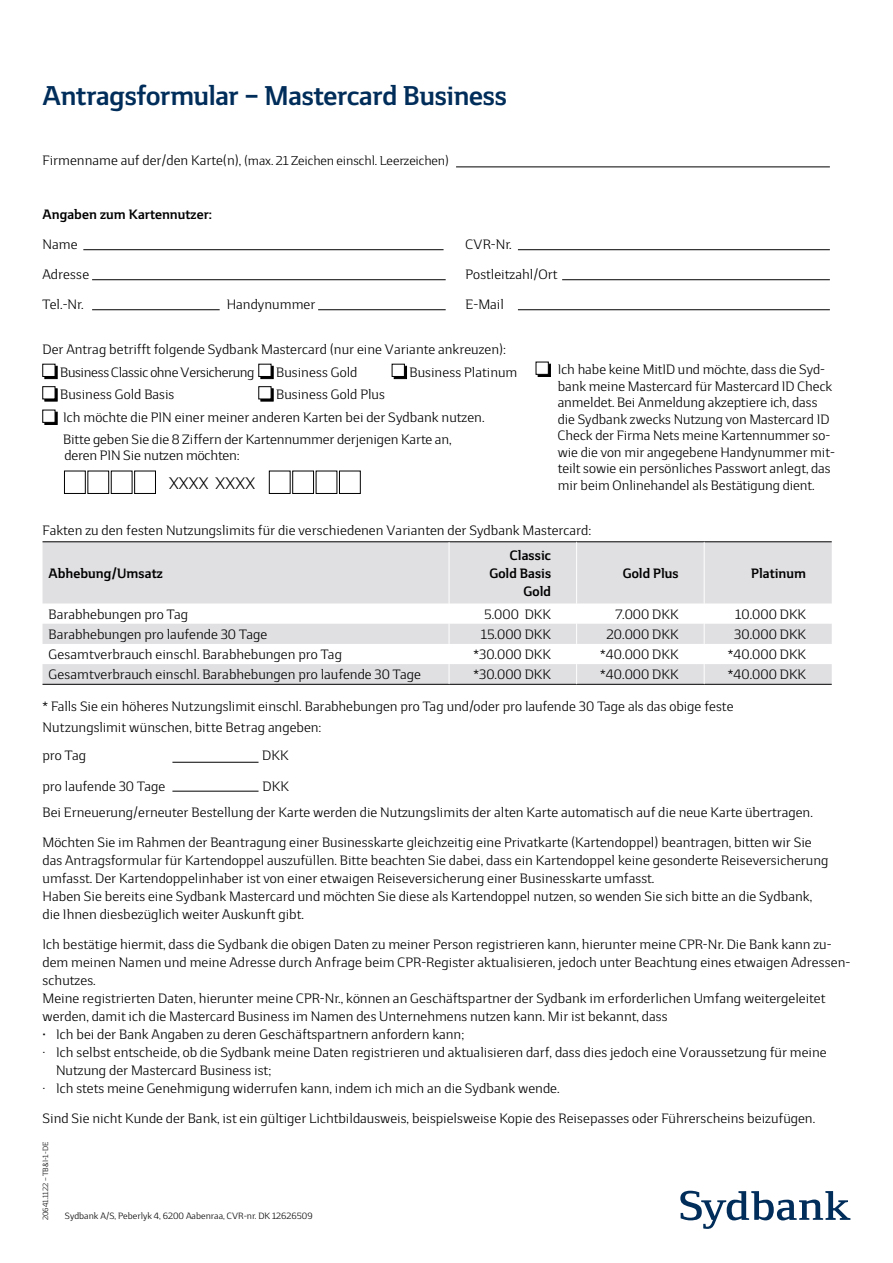
<style>
.page{position:relative;width:893px;height:1263px;background:#fff}
.page>*{position:absolute;margin:0;border:0;box-sizing:border-box;transform-origin:0 0}
.t1{font:700 27px "Sydbank Sans";letter-spacing:-.015em;color:#002d5a}
.t2{font:16.5px "Sydbank Sans";color:#000}
.t3{font:13.5px/16.5px "Sydbank Sans";color:#000}
.t4{font:700 13.5px/18px "Sydbank Sans";color:#000;text-align:right}
.t5{font:12.75px "Sydbank Sans";letter-spacing:-.01em;color:#000}
.t6{font:9px "Sydbank Sans";color:#000}
.t7{font:7.5px "Sydbank Sans";color:#000}
.s1{font-size:13.5px}
.s2{font-weight:700}
</style>
<div class="page">
<svg style="left:680px;top:1191px;width:170px;height:38px"></svg>
<div style="left:45px;top:366px;width:12px;height:13px;background:#000"></div>
<div style="left:43px;top:364px;width:12px;height:13px;background:#fff;border:1px solid #000"></div>
<div style="left:261px;top:366px;width:12px;height:13px;background:#000"></div>
<div style="left:259px;top:364px;width:12px;height:13px;background:#fff;border:1px solid #000"></div>
<div style="left:394px;top:366px;width:13px;height:13px;background:#000"></div>
<div style="left:392px;top:364px;width:13px;height:13px;background:#fff;border:1px solid #000"></div>
<div style="left:538px;top:364px;width:13px;height:13px;background:#0e0e0e;border:1px solid #000"></div>
<div style="left:536px;top:362px;width:12px;height:13px;background:#fff;border:1px solid #000"></div>
<div style="left:45px;top:389px;width:12px;height:12px;background:#000"></div>
<div style="left:43px;top:386px;width:12px;height:13px;background:#fff;border:1px solid #000"></div>
<div style="left:261px;top:389px;width:12px;height:12px;background:#000"></div>
<div style="left:259px;top:386px;width:12px;height:13px;background:#fff;border:1px solid #000"></div>
<div style="left:45px;top:412px;width:12px;height:13px;background:#000"></div>
<div style="left:43px;top:410px;width:12px;height:13px;background:#fff;border:1px solid #000"></div>
<div style="left:43px;top:542px;width:789px;height:61px;background:#e0e0e3"></div>
<hr style="left:43px;top:541px;width:406px;height:1px;background:#000">
<hr style="left:449px;top:541px;width:128px;height:1px;background:#000">
<hr style="left:577px;top:541px;width:127px;height:1px;background:#000">
<hr style="left:704px;top:541px;width:128px;height:1px;background:#000">
<hr style="left:43px;top:684px;width:406px;height:1px;background:#000">
<hr style="left:449px;top:684px;width:128px;height:1px;background:#000">
<hr style="left:577px;top:684px;width:127px;height:1px;background:#000">
<hr style="left:704px;top:684px;width:128px;height:1px;background:#000">
<hr style="left:449px;top:542px;width:1px;height:61px;background:#fff">
<hr style="left:576px;top:542px;width:1px;height:61px;background:#fff">
<hr style="left:704px;top:542px;width:1px;height:61px;background:#fff">
<svg style="left:43px;top:603px;width:789px;height:81px"></svg>
<hr style="left:456px;top:167px;width:374px;height:1px;background:#000">
<hr style="left:83px;top:249px;width:361px;height:1px;background:#000">
<hr style="left:518px;top:249px;width:312px;height:1px;background:#000">
<hr style="left:92px;top:279px;width:354px;height:1px;background:#000">
<hr style="left:562px;top:279px;width:268px;height:1px;background:#000">
<hr style="left:92px;top:309px;width:128px;height:1px;background:#000">
<hr style="left:318px;top:309px;width:128px;height:1px;background:#000">
<hr style="left:518px;top:309px;width:312px;height:1px;background:#000">
<div style="left:64px;top:471px;width:22px;height:23px;border:1px solid #000"></div>
<div style="left:88px;top:471px;width:21px;height:23px;border:1px solid #000"></div>
<div style="left:134px;top:471px;width:22px;height:23px;border:1px solid #000"></div>
<div style="left:269px;top:471px;width:21px;height:23px;border:1px solid #000"></div>
<div style="left:292px;top:471px;width:22px;height:23px;border:1px solid #000"></div>
<div style="left:339px;top:471px;width:22px;height:23px;border:1px solid #000"></div>
<hr style="left:172px;top:762px;width:87px;height:1px;background:#000">
<hr style="left:172px;top:791px;width:87px;height:1px;background:#000">
<h1 class="t1" style="left:43px;top:78px;width:466px">Antragsformular – Mastercard Business</h1>
<p class="t5" style="left:43px;top:153px;width:408px"><span class="s1">Firmenname auf der/den Karte(n),</span> (max. 21 Zeichen einschl. Leerzeichen)</p>
<p class="t4" style="left:43px;top:205px;width:171px">Angaben zum Kartennutzer:</p>
<p class="t3" style="left:43px;top:236px;width:36px">Name</p>
<p class="t3" style="left:466px;top:236px;width:48px">CVR-Nr.</p>
<p class="t3" style="left:43px;top:266px;width:48px">Adresse</p>
<p class="t3" style="left:466px;top:266px;width:93px">Postleitzahl/Ort</p>
<p class="t3" style="left:43px;top:296px;width:43px">Tel.-Nr.</p>
<p class="t3" style="left:227px;top:296px;width:90px">Handynummer</p>
<p class="t3" style="left:466px;top:296px;width:40px">E-Mail</p>
<p class="t3" style="left:60px;top:338px;width:447px;line-height:22.5px;text-indent:-18px">Der Antrag betrifft folgende Sydbank Mastercard (nur eine Variante ankreuzen):<br>Business Classic ohne Versicherung</p>
<p class="t3" style="left:558px;top:361px;width:279px">Ich habe keine MitID und möchte, dass die Syd&shy;bank meine Mastercard für Mastercard ID Check anmeldet. Bei Anmeldung akzeptiere ich, dass die Sydbank zwecks Nutzung von Mastercard ID Check der Firma Nets meine Kartennummer so&shy;wie die von mir angegebene Handynummer mit&shy;teilt sowie ein persönliches Passwort anlegt, das</p>
<p class="t3" style="left:276px;top:364px;width:83px">Business Gold</p>
<p class="t3" style="left:410px;top:364px;width:109px">Business Platinum</p>
<p class="t3" style="left:60px;top:386px;width:116px">Business Gold Basis</p>
<p class="t3" style="left:63px;top:383px;width:423px;line-height:22.5px;text-indent:213px">Business Gold Plus<br>Ich möchte die PIN einer meiner anderen Karten bei der Sydbank nutzen.<br>Bitte geben Sie die 8 Ziffern der Kartennummer derjenigen Karte an,</p>
<p class="t3" style="left:64px;top:447px;width:177px">deren PIN Sie nutzen möchten:</p>
<p class="t2" style="left:169px;top:473px;width:88px">XXXX XXXX</p>
<p class="t3" style="left:558px;top:477px;width:258px">mir beim Onlinehandel als Bestätigung dient.</p>
<p class="t3" style="left:43px;top:522px;width:550px">Fakten zu den festen Nutzungslimits für die verschiedenen Varianten der Sydbank Mastercard:</p>
<p class="t4" style="left:49px;top:564px;width:116px">Abhebung/Umsatz</p>
<p class="t4" style="left:489px;top:546px;width:63px">Classic<br>Gold Basis<br>Gold</p>
<p class="t4" style="left:623px;top:564px;width:57px">Gold Plus</p>
<p class="t4" style="left:751px;top:564px;width:56px">Platinum</p>
<p class="t3" style="left:49px;top:605px;width:141px">Barabhebungen pro Tag</p>
<p class="t3" style="left:484px;top:605px;width:68px">5.000 DKK</p>
<p class="t3" style="left:616px;top:605px;width:65px">7.000 DKK</p>
<p class="t3" style="left:735px;top:605px;width:72px">10.000 DKK</p>
<p class="t3" style="left:49px;top:626px;width:220px">Barabhebungen pro laufende 30 Tage</p>
<p class="t3" style="left:481px;top:626px;width:72px">15.000 DKK</p>
<p class="t3" style="left:606px;top:626px;width:74px">20.000 DKK</p>
<p class="t3" style="left:734px;top:626px;width:73px">30.000 DKK</p>
<p class="t3" style="left:49px;top:646px;width:295px">Gesamtverbrauch einschl. Barabhebungen pro Tag</p>
<p class="t3" style="left:473px;top:646px;width:79px">*30.000 DKK</p>
<p class="t3" style="left:600px;top:646px;width:80px">*40.000 DKK</p>
<p class="t3" style="left:728px;top:646px;width:80px">*40.000 DKK</p>
<p class="t3" style="left:49px;top:666px;width:374px">Gesamtverbrauch einschl. Barabhebungen pro laufende 30 Tage</p>
<p class="t3" style="left:473px;top:666px;width:79px">*30.000 DKK</p>
<p class="t3" style="left:600px;top:666px;width:80px">*40.000 DKK</p>
<p class="t3" style="left:728px;top:666px;width:80px">*40.000 DKK</p>
<p class="t3" style="left:43px;top:696px;width:693px;line-height:20.4px">* Falls Sie ein höheres Nutzungslimit einschl. Barabhebungen pro Tag und/oder pro laufende 30 Tage als das obige feste<br>Nutzungslimit wünschen, bitte Betrag angeben:</p>
<p class="t3" style="left:43px;top:747px;width:45px">pro Tag</p>
<p class="t3" style="left:262px;top:747px;width:28px">DKK</p>
<p class="t3" style="left:43px;top:778px;width:124px">pro laufende 30 Tage</p>
<p class="t3" style="left:43px;top:773px;width:772px;line-height:26.5px;text-indent:220px">DKK<br>Bei Erneuerung/erneuter Bestellung der Karte werden die Nutzungslimits der alten Karte automatisch auf die neue Karte übertragen.</p>
<p class="t3" style="left:43px;top:833px;width:787px;line-height:18px">Möchten Sie im Rahmen der Beantragung einer Businesskarte gleichzeitig eine Privatkarte (Kartendoppel) beantragen, bitten wir Sie das Antragsformular für Kartendoppel auszufüllen. Bitte beachten Sie dabei, dass ein Kartendoppel keine gesonderte Reiseversicherung umfasst. Der Kartendoppelinhaber ist von einer etwaigen Reiseversicherung einer Businesskarte umfasst.<br>Haben Sie bereits eine Sydbank Mastercard und möchten Sie diese als Kartendoppel nutzen, so wenden Sie sich bitte an die Sydbank, die Ihnen diesbezüglich weiter Auskunft gibt.</p>
<p class="t3" style="left:43px;top:936px;width:791px">Ich bestätige hiermit, dass die Sydbank die obigen Daten zu meiner Person registrieren kann, hierunter meine CPR-Nr. Die Bank kann zu-</p>
<p class="t3" style="left:43px;top:954px;width:809px">dem meinen Namen und meine Adresse durch Anfrage beim CPR-Register aktualisieren, jedoch unter Beachtung eines etwaigen Adressen-</p>
<p class="t3" style="left:43px;top:972px;width:55px">schutzes.</p>
<p class="t3" style="left:43px;top:990px;width:784px">Meine registrierten Daten, hierunter meine CPR-Nr., können an Geschäftspartner der Sydbank im erforderlichen Umfang weitergeleitet</p>
<p class="t3" style="left:43px;top:1008px;width:627px">werden, damit ich die Mastercard Business im Namen des Unternehmens nutzen kann. Mir ist bekannt, dass</p>
<p class="t3" style="left:43px;top:1026px;width:423px"><span class="s2">∙</span> Ich bei der Bank Angaben zu deren Geschäftspartnern anfordern kann;</p>
<p class="t3" style="left:43px;top:1044px;width:786px">∙ Ich selbst entscheide, ob die Sydbank meine Daten registrieren und aktualisieren darf, dass dies jedoch eine Voraussetzung für meine</p>
<p class="t3" style="left:56px;top:1062px;width:217px">Nutzung der Mastercard Business ist;</p>
<p class="t3" style="left:43px;top:1080px;width:518px">∙ Ich stets meine Genehmigung widerrufen kann, indem ich mich an die Sydbank wende.</p>
<p class="t3" style="left:43px;top:1110px;width:774px">Sind Sie nicht Kunde der Bank, ist ein gültiger Lichtbildausweis, beispielsweise Kopie des Reisepasses oder Führerscheins beizufügen.</p>
<p class="t7" style="left:41px;top:1220px;width:80px;rotate:-90deg">20641.1122 – TB&amp;I-1-DE</p>
<p class="t6" style="left:65px;top:1210px;width:249px">Sydbank A/S, Peberlyk 4, 6200 Aabenraa, CVR-nr. DK 12626509</p>
</div>
